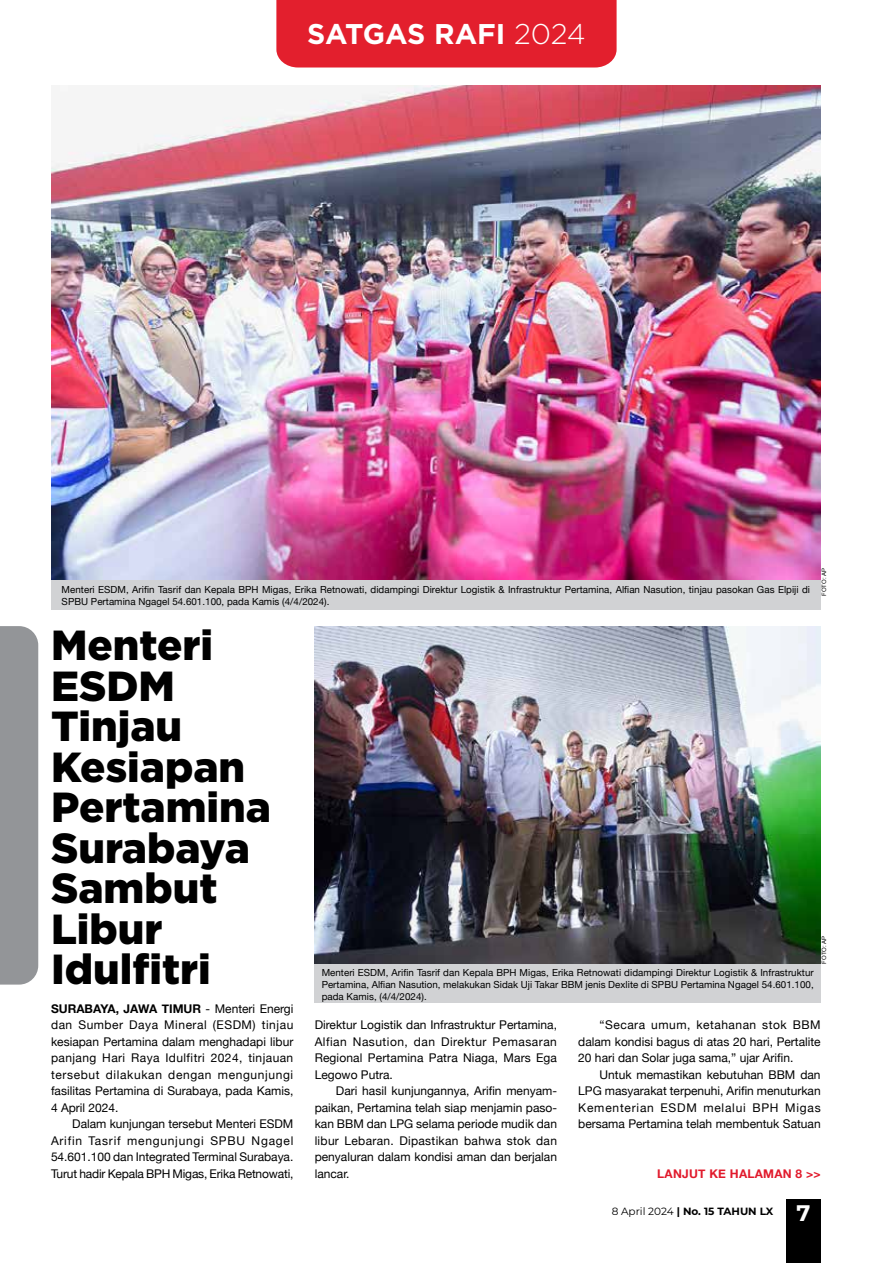
<style>
.page{position:relative;width:893px;height:1263px;background:#fff}
.page>*{position:absolute;margin:0;border:0;box-sizing:border-box;transform-origin:0 0}
.t1{font:900 42px/40.5px "Gotham";color:#000}
.t2{font:700 28.5px "Gotham";letter-spacing:-.005em;color:#fff}
.t3{font:12px/16.5px "Helvetica Neue";color:#000;text-align:justify}
.t4{font:700 12px "Helvetica Neue";letter-spacing:.02em;color:#e11a2c}
.t5{font:700 10.5px "Montserrat";color:#000}
.t6{font:9.75px/11.7px "Helvetica Neue";letter-spacing:.005em;color:#000}
.t7{font:6px "Arial";color:#000}
.s1{font-weight:300}
.s2{font-weight:700}
.s3{font-weight:400}
.s4{font-size:22.5px;color:#fff}
</style>
<div class="page">
<div style="left:786px;top:1199px;width:35px;height:64px;background:#000"></div>
<div style="left:276px;top:0;width:341px;height:68px;background:#e31f2d"></div>
<div style="left:0;top:626px;width:38px;height:358px;background:#939598"></div>
<img style="left:315px;top:626px;width:506px;height:338px">
<div style="left:315px;top:964px;width:506px;height:38px;background:#d1d2d4"></div>
<img style="left:51px;top:85px;width:770px;height:495px">
<div style="left:51px;top:580px;width:770px;height:29px;background:#d1d2d4"></div>
<h2 class="t2" style="left:307px;top:15px;width:280px">SATGAS RAFI <span class="s1">2024</span></h2>
<p class="t6" style="left:62px;top:585px;width:750px">Menteri ESDM, Arifin Tasrif dan Kepala BPH Migas, Erika Retnowati, didampingi Direktur Logistik &amp; Infrastruktur Pertamina, Alfian Nasution, tinjau pasokan Gas Elpiji di<br>SPBU Pertamina Ngagel 54.601.100, pada Kamis (4/4/2024).</p>
<p class="t7" style="left:820px;top:596px;width:29px;rotate:-90deg">FOTO: AP</p>
<h1 class="t1" style="left:51px;top:624px;width:221px">Menteri<br>ESDM<br>Tinjau<br>Kesiapan<br>Pertamina<br>Surabaya<br>Sambut<br>Libur<br>Idulfitri</h1>
<p class="t3" style="left:51px;top:1001px;width:244px"><span class="s2">SURABAYA, JAWA TIMUR</span> - Menteri Energi dan Sumber Daya Mineral (ESDM) tinjau kesiapan Pertamina dalam menghadapi libur panjang Hari Raya Idulfitri 2024, tinjauan tersebut dilakukan dengan mengunjungi fasilitas Pertamina di Surabaya, pada Kamis, 4 April 2024.</p>
<p class="t3" style="left:51px;top:1116px;width:244px;text-indent:21px">Dalam kunjungan tersebut Menteri ESDM Arifin Tasrif mengunjungi SPBU Ngagel 54.601.100 dan Integrated Terminal Surabaya.<br>Turut hadir Kepala BPH Migas, Erika Retnowati,</p>
<p class="t6" style="left:322px;top:967px;width:494px;text-align:justify">Menteri ESDM, Arifin Tasrif dan Kepala BPH Migas, Erika Retnowati didampingi Direktur Logistik &amp; Infrastruktur Pertamina, Alfian Nasution, melakukan Sidak Uji Takar BBM jenis Dexlite di SPBU Pertamina Ngagel 54.601.100, pada Kamis, (4/4/2024).</p>
<p class="t7" style="left:820px;top:964px;width:29px;rotate:-90deg">FOTO: AP</p>
<p class="t3" style="left:315px;top:1017px;width:244px">Direktur Logistik dan Infrastruktur Pertamina, Alfian Nasution, dan Direktur Pemasaran Regional Pertamina Patra Niaga, Mars Ega Legowo Putra.</p>
<p class="t3" style="left:315px;top:1083px;width:244px;text-indent:21px">Dari hasil kunjungannya, Arifin menyam&shy;paikan, Pertamina telah siap menjamin paso&shy;kan BBM dan LPG selama periode mudik dan libur Lebaran. Dipastikan bahwa stok dan penyaluran dalam kondisi aman dan berjalan lancar.</p>
<p class="t3" style="left:578px;top:1017px;width:244px;text-indent:21px">“Secara umum, ketahanan stok BBM dalam kondisi bagus di atas 20 hari, Pertalite 20 hari dan Solar juga sama,” ujar Arifin.</p>
<p class="t3" style="left:578px;top:1067px;width:244px;text-indent:21px">Untuk memastikan kebutuhan BBM dan LPG masyarakat terpenuhi, Arifin menuturkan Kementerian ESDM melalui BPH Migas bersama Pertamina telah membentuk Satuan</p>
<p class="t4" style="left:657px;top:1164px;width:165px">LANJUT KE HALAMAN 8 &gt;&gt;</p>
<p class="t5" style="left:612px;top:1204px;width:200px"><span class="s3">8 April 2024</span> | No. 15 TAHUN LX <span class="s4">7</span></p>
</div>
